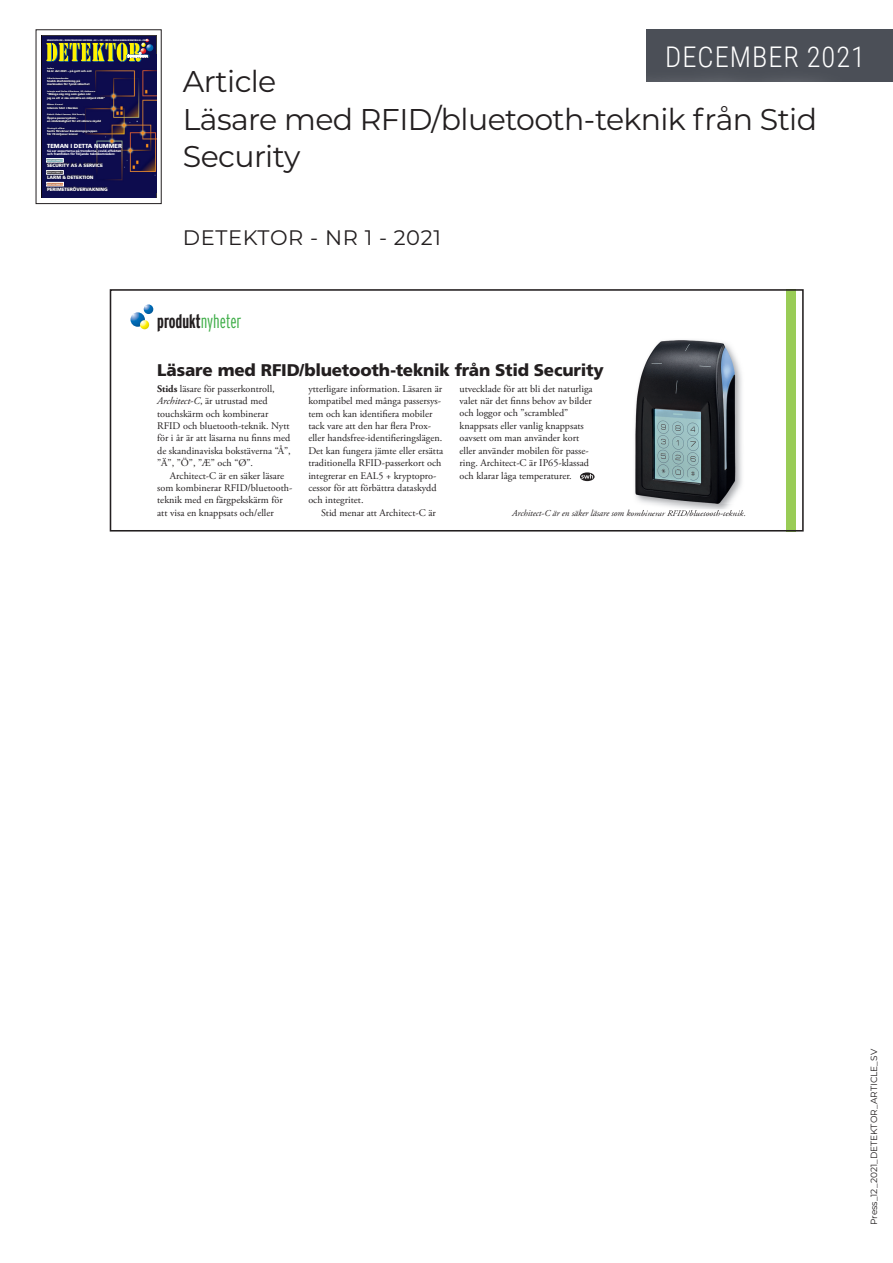
<style>
.page{position:relative;width:893px;height:1263px;background:#fff}
.page>*{position:absolute;margin:0;border:0;box-sizing:border-box;transform-origin:0 0}
.t1{font:30px/37.5px "Montserrat";letter-spacing:-.02em;color:#231f20}
.t2{font:300 28.5px "Roboto Condensed";letter-spacing:.035em;color:#fff}
.t3{font:21px "Montserrat";letter-spacing:.03em;color:#231f20}
.t4{font:700 extra-condensed 19.35px "Interstate";color:#231f20}
.t5{font:900 16.95px "Frutiger";letter-spacing:-.01em;color:#231f20}
.t6{font:10.2px/12.5px "Adobe Garamond Pro";color:#231f20}
.t7{font:italic 9px "Adobe Garamond";color:#231f20}
.t8{font:9px "Montserrat";color:#231f20}
.t9{font:900 5.85px "Frutiger";letter-spacing:-.01em;color:#fff}
.t10{font:900 4.65px "Frutiger";letter-spacing:-.015em;color:#fff}
.t11{font:900 3.15px/3.4px "Frutiger";letter-spacing:-.015em;color:#fff}
.t12{font:900 2.7px/3.3px "Frutiger";letter-spacing:-.015em;color:#fff}
.t13{font:700 condensed 2.1px "Folio";letter-spacing:-.005em;color:#fff}
.t14{font:italic 900 1.95px "Frutiger";color:#fff}
.t15{font:900 1.95px "Frutiger";letter-spacing:-.005em;color:#fff}
.s1{font-weight:300;color:#40ae49}
.s2{font-weight:700}
.s3{font-style:italic}
</style>
<div class="page">
<div style="left:646px;top:30px;width:247px;height:52px;background:#4b4f57"></div>
<div style="left:145px;top:31px;width:708px;height:181px;background:#fff"></div>
<svg style="left:35px;top:29px;width:127px;height:175px;background:#3f3c5e"></svg>
<img style="left:648px;top:340px;width:83px;height:170px">
<img style="left:633px;top:510px;width:111px;height:3px">
<img style="left:635px;top:341px;width:107px;height:162px">
<svg style="left:130px;top:312px;width:15px;height:15px"></svg>
<svg style="left:140px;top:320px;width:9px;height:9px"></svg>
<svg style="left:144px;top:304px;width:9px;height:10px"></svg>
<svg style="left:580px;top:472px;width:15px;height:9px"></svg>
<svg style="left:581px;top:474px;width:12px;height:5px"></svg>
<div style="left:786px;top:289px;width:9px;height:242px;background:#99cc56"></div>
<div style="left:110px;top:289px;width:694px;height:242px;border:2px solid #231f20"></div>
<p class="t13" style="left:47px;top:39px;width:104px">WWW.DETEKTOR.COM • SÄKERHETSBRANSCHENS FACKTIDNING • NR 1 • 2021 • ÅRG 33 • UTGES AV AR MEDIA INTERNATIONAL AB • PRIS 98:-</p>
<p class="t14" style="left:47px;top:67px;width:8px">Ledare</p>
<p class="t12" style="left:47px;top:69px;width:46px">Så är det 2021 – på gott och ont</p>
<p class="t14" style="left:47px;top:77px;width:23px">Säkerhetsmarknaden</p>
<p class="t12" style="left:47px;top:79px;width:44px">Snabb återhämtning på marknaden för fysisk säkerhet</p>
<p class="t14" style="left:47px;top:90px;width:50px">Intervju med Stefan Albertsson, VD, Addsecure</p>
<p class="t12" style="left:47px;top:93px;width:60px">”Många såg mig som galen när<br>jag sa att vi ska omsätta en miljard 2020”</p>
<p class="t14" style="left:47px;top:103px;width:17px">Mässor &amp; event</p>
<p class="t12" style="left:47px;top:106px;width:32px">Intensiv höst i Norden</p>
<p class="t14" style="left:47px;top:113px;width:39px">Debatt: Robert Jansson, Stid Security</p>
<p class="t12" style="left:47px;top:116px;width:55px">Öppna passersystem –<br>en nödvändighet för ett säkrare skydd</p>
<p class="t14" style="left:47px;top:127px;width:19px">Företag &amp; affärer</p>
<p class="t12" style="left:47px;top:129px;width:52px">Secits förvärvar Bevakningsgruppen för 70 miljoner kronor</p>
<p class="t15" style="left:47px;top:159px;width:17px">SPECIALTEMA 1:</p>
<p class="t10" style="left:47px;top:162px;width:57px">SECURITY AS A SERVICE</p>
<p class="t15" style="left:47px;top:171px;width:18px">SPECIALTEMA 2:</p>
<p class="t10" style="left:47px;top:174px;width:48px">LARM &amp; DETEKTION</p>
<p class="t15" style="left:47px;top:183px;width:17px">SPECIALTEMA 3:</p>
<p class="t10" style="left:47px;top:186px;width:62px">PERIMETERÖVERVAKNING</p>
<p class="t9" style="left:47px;top:142px;width:76px">TEMAN I DETTA NUMMER</p>
<p class="t11" style="left:47px;top:149px;width:76px">Så ser experterna på trenderna, covid-effekten och framtiden för följande teknikområden:</p>
<p class="t2" style="left:665px;top:36px;width:201px">DECEMBER 2021</p>
<p class="t1" style="left:183px;top:62px;width:95px">Article</p>
<p class="t1" style="left:183px;top:100px;width:636px">Läsare med RFID/bluetooth-teknik från Stid<br>Security</p>
<p class="t3" style="left:183px;top:223px;width:260px">DETEKTOR - NR 1 - 2021</p>
<p class="t4" style="left:157px;top:310px;width:86px">produkt<span class="s1">nyheter</span></p>
<p class="t5" style="left:157px;top:360px;width:448px">Läsare med RFID/bluetooth-teknik från Stid Security</p>
<p class="t6" style="left:157px;top:383px;width:119px"><span class="s2">Stids</span> läsare för passerkontroll,</p>
<p class="t6" style="left:157px;top:395px;width:112px"><span class="s3">Architect-C</span>, är utrustad med</p>
<p class="t6" style="left:157px;top:407px;width:113px">touchskärm och kombinerar</p>
<p class="t6" style="left:157px;top:420px;width:134px">RFID och bluetooth-teknik. Nytt</p>
<p class="t6" style="left:157px;top:432px;width:135px">för i år är att läsarna nu finns med</p>
<p class="t6" style="left:157px;top:445px;width:135px">de skandinaviska bokstäverna “Å”,</p>
<p class="t6" style="left:157px;top:457px;width:97px">”Ä”, ”Ö”, ”Æ” och “Ø”.</p>
<p class="t6" style="left:170px;top:469px;width:116px">Architect-C är en säker läsare</p>
<p class="t6" style="left:157px;top:482px;width:137px">som kombinerar RFID/bluetooth-</p>
<p class="t6" style="left:157px;top:494px;width:127px">teknik med en färgpekskärm för</p>
<p class="t6" style="left:157px;top:507px;width:118px">att visa en knappsats och/eller</p>
<p class="t6" style="left:460px;top:383px;width:135px">utvecklade för att bli det naturliga valet när det finns behov av bilder och loggor och ”scrambled” knappsats eller vanlig knappsats oavsett om man använder kort eller använder mobilen för passe&shy;ring. Architect-C är IP65-klassad och klarar låga temperaturer.</p>
<p class="t7" style="left:512px;top:509px;width:235px">Architect-C är en säker läsare som kombinerar RFID/bluetooth-teknik.</p>
<p class="t6" style="left:308px;top:383px;width:135px">ytterligare information. Läsaren är</p>
<p class="t6" style="left:308px;top:395px;width:134px">kompatibel med många passersys-</p>
<p class="t6" style="left:308px;top:407px;width:126px">tem och kan identifiera mobiler</p>
<p class="t6" style="left:308px;top:420px;width:124px">tack vare att den har flera Prox-</p>
<p class="t6" style="left:308px;top:432px;width:135px">eller handsfree-identifieringslägen.</p>
<p class="t6" style="left:308px;top:445px;width:136px">Det kan fungera jämte eller ersätta</p>
<p class="t6" style="left:308px;top:457px;width:135px">traditionella RFID-passerkort och</p>
<p class="t6" style="left:308px;top:469px;width:130px">integrerar en EAL5 + kryptopro-</p>
<p class="t6" style="left:308px;top:482px;width:130px">cessor för att förbättra dataskydd</p>
<p class="t6" style="left:308px;top:494px;width:57px">och integritet.</p>
<p class="t6" style="left:321px;top:507px;width:116px">Stid menar att Architect-C är</p>
<p class="t8" style="left:868px;top:1225px;width:178px;rotate:-90deg">Press_12_2021_DETEKTOR_ARTICLE_SV</p>
</div>
